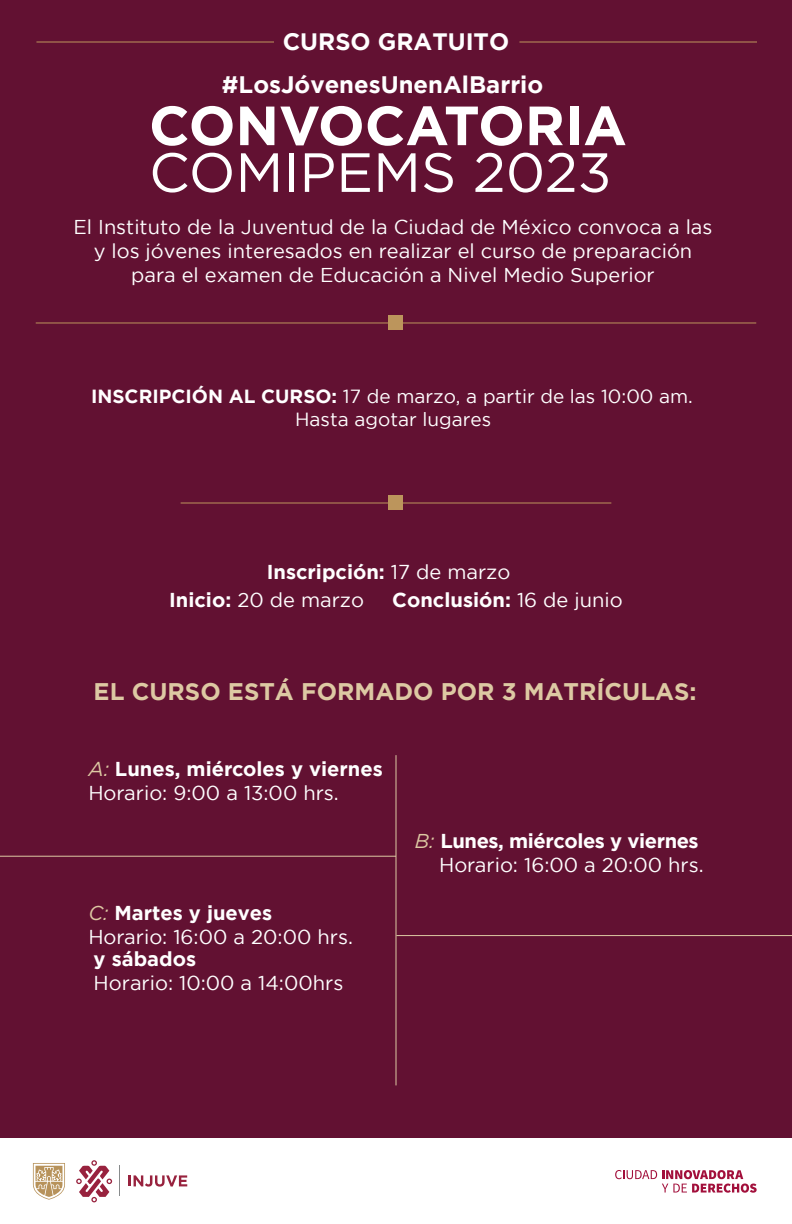
<style>
.page{position:relative;width:792px;height:1224px;background:#621132}
.page>*{position:absolute;margin:0;border:0;box-sizing:border-box;transform-origin:0 0}
.t1{font:700 55.1px "Gotham";color:#fff}
.t2{font:55.1px "Gotham";color:#fff}
.t3{font:700 24px "Gotham";color:#ddc9a3}
.t4{font:700 23.8px "Gotham";color:#fff}
.t5{font:700 23.7px "Gotham";color:#fff}
.t6{font:700 20.1px/27.7px "Gotham";color:#fff}
.t7{font:700 20.1px/24.1px "Gotham";letter-spacing:-.02em;color:#fff;text-align:right}
.t8{font:20.1px "Gotham";color:#fff}
.t9{font:20px/24px "Gotham";color:#fff;text-align:center}
.t10{font:19px/22.8px "Gotham";color:#fff;text-align:center}
.s1{font-weight:700}
.s2{font-weight:400}
.s3{font-weight:400;font-style:italic;color:#ddc9a3}
</style>
<div class="page">
<div style="left:0;top:1139px;width:792px;height:85px;background:#fff"></div>
<svg style="left:76px;top:1160px;width:36px;height:42px"></svg>
<svg style="left:33px;top:1163px;width:32px;height:37px"></svg>
<hr style="left:119px;top:1166px;width:1px;height:30px;background:#888b8c">
<svg style="left:128px;top:1175px;width:59px;height:12px"></svg>
<svg style="left:615px;top:1170px;width:142px;height:23px"></svg>
<hr style="left:36px;top:42px;width:238px;height:1px;background:#bc955c">
<hr style="left:519px;top:42px;width:238px;height:1px;background:#bc955c">
<hr style="left:36px;top:322px;width:720px;height:1px;background:#bc955c">
<div style="left:389px;top:316px;width:14px;height:14px;background:#bc955c"></div>
<hr style="left:181px;top:502px;width:430px;height:2px;background:#bc955c">
<div style="left:389px;top:496px;width:14px;height:14px;background:#bc955c"></div>
<hr style="left:396px;top:755px;width:1px;height:330px;background:#ddc9a3">
<hr style="left:0;top:856px;width:396px;height:1px;background:#ddc9a3">
<hr style="left:396px;top:935px;width:396px;height:1px;background:#ddc9a3">
<p class="t5" style="left:283px;top:28px;width:228px">CURSO GRATUITO</p>
<p class="t4" style="left:222px;top:71px;width:323px">#LosJóvenesUnenAlBarrio</p>
<h1 class="t1" style="left:149px;top:94px;width:479px">CONVOCATORIA</h1>
<h1 class="t2" style="left:149px;top:142px;width:464px">COMIPEMS 2023</h1>
<p class="t9" style="left:74px;top:215px;width:640px">El Instituto de la Juventud de la Ciudad de México convoca a las y los jóvenes interesados en realizar el curso de preparación para el examen de Educación a Nivel Medio Superior</p>
<p class="t10" style="left:91px;top:385px;width:603px"><span class="s1">INSCRIPCIÓN AL CURSO:</span> 17 de marzo, a partir de las 10:00 am.<br>Hasta agotar lugares</p>
<p class="t6" style="left:169px;top:558px;width:343px;text-indent:98px">Inscripción: <span class="s2">17 de marzo<br></span>Inicio: <span class="s2">20 de marzo</span></p>
<p class="t6" style="left:392px;top:585px;width:232px">Conclusión: <span class="s2">16 de junio</span></p>
<p class="t3" style="left:94px;top:678px;width:605px">EL CURSO ESTÁ FORMADO POR 3 MATRÍCULAS:</p>
<p class="t6" style="left:88px;top:756px;width:296px;line-height:24.1px"><span class="s3">A:</span> Lunes, miércoles y viernes<br><span class="s2">Horario: 9:00 a 13:00 hrs.</span></p>
<p class="t6" style="left:88px;top:899px;width:186px"><span class="s3">C:</span> Martes y jueves</p>
<p class="t6" style="left:94px;top:945px;width:104px">y sábados</p>
<p class="t8" style="left:94px;top:972px;width:251px">Horario: 10:00 a 14:00hrs</p>
<p class="t8" style="left:88px;top:926px;width:266px">Horario: 16:00 a 20:00 hrs.</p>
<p class="t7" style="left:415px;top:828px;width:290px"><span class="s3">B:</span> Lunes, miércoles y viernes<br><span class="s2">Horario: 16:00 a 20:00 hrs.</span></p>
</div>
